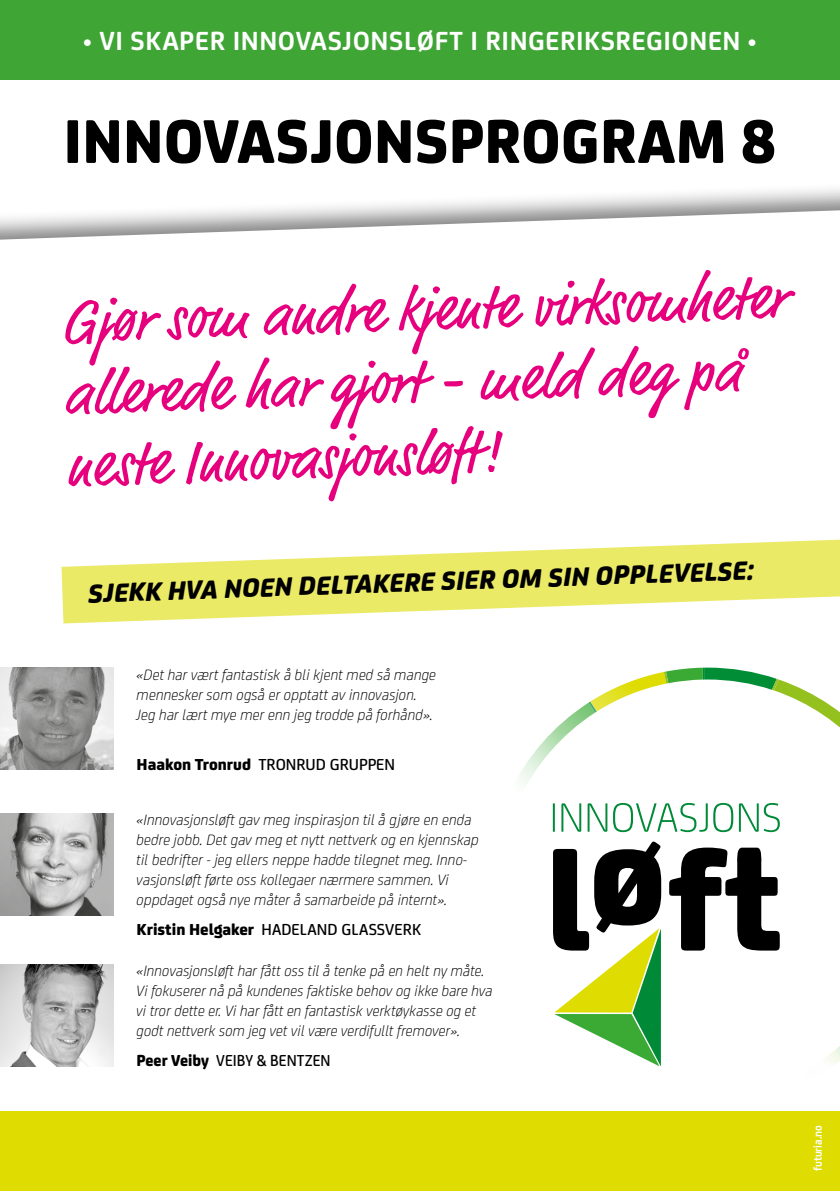
<style>
.page{position:relative;width:840px;height:1191px;background:#fff}
.page>*{position:absolute;margin:0;border:0;box-sizing:border-box;transform-origin:0 0}
.t1{font:800 66px "FS Joey";color:#000;scale:.95 1}
.t2{font:62px/72px "Market OT";color:#e6007d;scale:.95 1}
.t3{font:700 28px "FS Joey";letter-spacing:.02em;color:#fff}
.t4{font:italic 800 28px "FS Joey";color:#000}
.t5{font:500 17px "FS Joey";color:#000}
.t6{font:500 17px "FS Joey";color:#000;scale:.95 1}
.t7{font:italic 300 16px/20px "FS Joey";color:#000}
.t8{font:700 12px "FS Joey";color:#fff;scale:.95 1}
.s1{font-weight:800}
</style>
<div class="page">
<div style="left:0;top:180px;width:839px;height:165px;background:#000;opacity:.5"></div>
<svg style="left:0;top:210px;width:839px;height:39px"></svg>
<div style="left:0;top:249px;width:839px;height:246px;background:#fff"></div>
<div style="left:0;top:0;width:839px;height:79px;background:#3fa535"></div>
<div style="left:0;top:1111px;width:839px;height:80px;background:#dedc00"></div>
<img style="left:0;top:964px;width:114px;height:102px">
<img style="left:0;top:813px;width:114px;height:102px">
<svg style="left:61px;top:539px;width:778px;height:84px;fill:#ebea66"></svg>
<svg style="left:519px;top:667px;width:320px;height:400px"></svg>
<img style="left:0;top:667px;width:114px;height:102px">
<h3 class="t3" style="left:83px;top:20px;width:674px">• VI SKAPER INNOVASJONSLØFT I RINGERIKSREGIONEN •</h3>
<h1 class="t1" style="left:63px;top:89px;width:751px">INNOVASJONSPROGRAM 8</h1>
<h2 class="t2" style="left:60px;top:291px;width:765px;rotate:-2deg">Gjør som andre kjente virksomheter allerede har gjort - meld deg på neste Innovasjonsløft!</h2>
<h3 class="t4" style="left:87px;top:570px;width:667px;rotate:-2deg">SJEKK HVA NOEN DELTAKERE SIER OM SIN OPPLEVELSE:</h3>
<p class="t7" style="left:136px;top:663px;width:301px">«Det har vært fantastisk å bli kjent med så mange mennesker som også er opptatt av innovasjon.<br>Jeg har lært mye mer enn jeg trodde på forhånd».</p>
<p class="t5" style="left:136px;top:751px;width:260px"><span class="s1">Haakon Tronrud</span> TRONRUD GRUPPEN</p>
<p class="t7" style="left:136px;top:809px;width:344px">«Innovasjonsløft gav meg inspirasjon til å gjøre en enda bedre jobb. Det gav meg et nytt nettverk og en kjennskap til bedrifter - jeg ellers neppe hadde tilegnet meg. Inno&shy;vasjonsløft førte oss kollegaer nærmere sammen. Vi oppdaget også nye måter å samarbeide på internt».</p>
<p class="t5" style="left:136px;top:917px;width:286px"><span class="s1">Kristin Helgaker</span> HADELAND GLASSVERK</p>
<p class="t7" style="left:136px;top:960px;width:357px">«Innovasjonsløft har fått oss til å tenke på en helt ny måte.<br>Vi fokuserer nå på kundenes faktiske behov og ikke bare hva vi tror dette er. Vi har fått en fantastisk verktøykasse og et godt nettverk som jeg vet vil være verdifullt fremover».</p>
<p class="t6" style="left:136px;top:1048px;width:205px"><span class="s1">Peer Veiby</span> VEIBY &amp; BENTZEN</p>
<p class="t8" style="left:808px;top:1171px;width:50px;rotate:-90deg">futuria.no</p>
</div>
